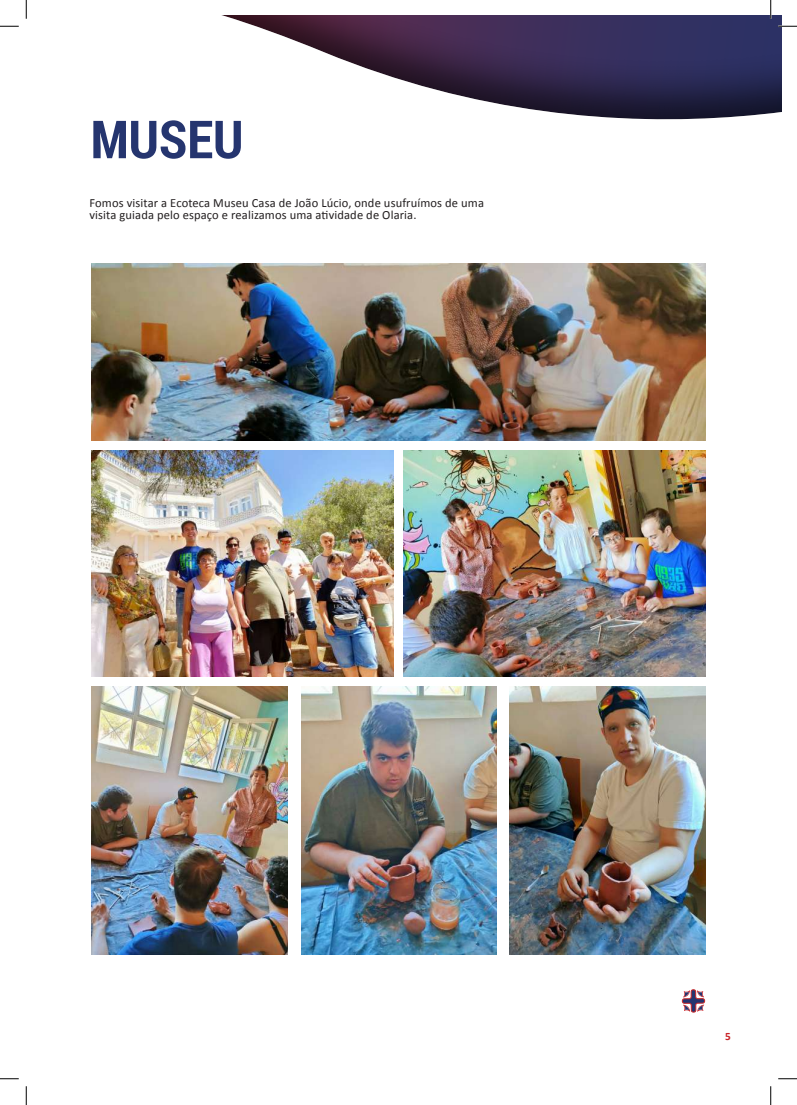
<style>
.page{position:relative;width:797px;height:1105px;background:#fff}
.page>*{position:absolute;margin:0;border:0;box-sizing:border-box;transform-origin:0 0}
.t1{font:700 52.5px "Roboto Condensed";color:#25356f}
.t2{font:12.5px/12.5px "Calibri";letter-spacing:.01em;color:#231f20}
.t3{font:700 11.25px "Calibri";color:#c92328}
</style>
<div class="page">
<svg style="left:225px;top:16px;width:556px;height:104px"></svg>
<svg style="left:681px;top:989px;width:24px;height:24px"></svg>
<img style="left:301px;top:687px;width:195px;height:267px">
<img style="left:92px;top:687px;width:195px;height:267px">
<img style="left:92px;top:451px;width:301px;height:226px">
<img style="left:92px;top:264px;width:613px;height:177px">
<img style="left:403px;top:451px;width:302px;height:226px">
<img style="left:509px;top:687px;width:196px;height:267px">
<svg style="left:0;top:25px;width:19px;height:2px"></svg>
<svg style="left:778px;top:25px;width:19px;height:2px"></svg>
<svg style="left:0;top:1078px;width:19px;height:1px"></svg>
<svg style="left:778px;top:1078px;width:19px;height:1px"></svg>
<svg style="left:25px;top:0;width:2px;height:19px"></svg>
<svg style="left:25px;top:1086px;width:2px;height:19px"></svg>
<svg style="left:770px;top:0;width:1px;height:19px"></svg>
<svg style="left:770px;top:1086px;width:1px;height:19px"></svg>
<h1 class="t1" style="left:91px;top:103px;width:154px">MUSEU</h1>
<p class="t2" style="left:89px;top:196px;width:396px">Fomos visitar a Ecoteca Museu Casa de João Lúcio, onde usufruímos de uma visita guiada pelo espaço e realizamos uma atividade de Olaria.</p>
<p class="t3" style="left:725px;top:1028px;width:7px">5</p>
</div>
